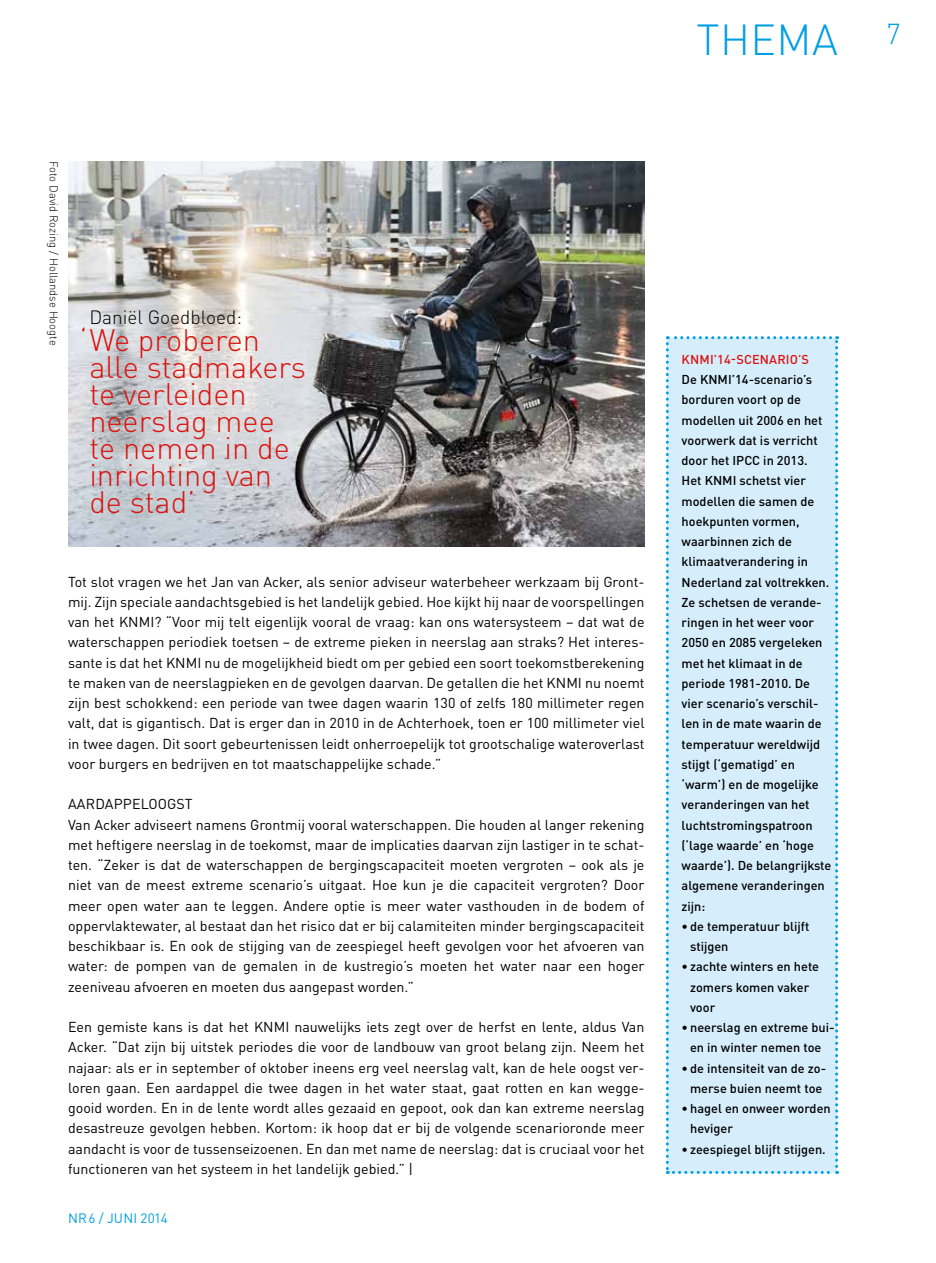
<style>
.page{position:relative;width:936px;height:1263px;background:#fff}
.page>*{position:absolute;margin:0;border:0;box-sizing:border-box;transform-origin:0 0}
.t1{font:300 42.9px "DIN Pro";letter-spacing:.01em;color:#009ee3}
.t2{font:300 30.75px/27px "DIN Pro";color:#db130e}
.t3{font:300 28.5px "DIN Pro";color:#009ee3}
.t4{font:300 19.05px "DIN Pro";color:#000}
.t5{font:14.25px/20.2px "DIN Pro";color:#000;text-align:justify}
.t6{font:13.5px "DIN Pro";letter-spacing:.01em;color:#009ee3}
.t7{font:500 12.75px/20.2px "DIN Pro";color:#000}
.t8{font:500 12.75px "DIN Pro";letter-spacing:.01em;color:#db130e}
.t9{font:300 11.25px "DIN Pro";color:#000}
</style>
<div class="page">
<img style="left:68px;top:162px;width:576px;height:384px">
<div style="left:665px;top:336px;width:173px;height:838px;background:#d6eefc"></div>
<h1 class="t1" style="left:696px;top:6px;width:143px">THEMA</h1>
<p class="t9" style="left:63px;top:161px;width:187px;rotate:90deg">Foto David Rozing / Hollandse Hoogte</p>
<h3 class="t4" style="left:89px;top:302px;width:154px">Daniël Goedbloed:</h3>
<h2 class="t2" style="left:89px;top:324px;width:218px;text-indent:-10px">‘We proberen alle stadmakers te verleiden neerslag mee te nemen in de inrichting van de stad’</h2>
<p class="t5" style="left:68px;top:570px;width:578px">Tot slot vragen we het Jan van Acker, als senior adviseur waterbeheer werkzaam bij Gront&shy;mij. Zijn speciale aandachtsgebied is het landelijk gebied. Hoe kijkt hij naar de voorspellingen van het KNMI? “Voor mij telt eigenlijk vooral de vraag: kan ons watersysteem – dat wat de waterschappen periodiek toetsen – de extreme pieken in neerslag aan straks? Het interes&shy;sante is dat het KNMI nu de mogelijkheid biedt om per gebied een soort toekomstberekening te maken van de neerslagpieken en de gevolgen daarvan. De getallen die het KNMI nu noemt zijn best schokkend: een periode van twee dagen waarin 130 of zelfs 180 millimeter regen valt, dat is gigantisch. Dat is erger dan in 2010 in de Achterhoek, toen er 100 millimeter viel in twee dagen. Dit soort gebeurtenissen leidt onherroepelijk tot grootschalige wateroverlast voor burgers en bedrijven en tot maatschappelijke schade.”</p>
<p class="t5" style="left:68px;top:793px;width:578px;text-align:left">AARDAPPELOOGST<br>Van Acker adviseert namens Grontmij vooral waterschappen. Die houden al langer rekening met heftigere neerslag in de toekomst, maar de implicaties daarvan zijn lastiger in te schat&shy;ten. “Zeker is dat de waterschappen de bergingscapaciteit moeten vergroten – ook als je niet van de meest extreme scenario’s uitgaat. Hoe kun je die capaciteit vergroten? Door meer open water aan te leggen. Andere optie is meer water vasthouden in de bodem of oppervlaktewater, al bestaat dan het risico dat er bij calamiteiten minder bergingscapaciteit beschikbaar is. En ook de stijging van de zeespiegel heeft gevolgen voor het afvoeren van water: de pompen van de gemalen in de kustregio’s moeten het water naar een hoger zeeniveau afvoeren en moeten dus aangepast worden.”</p>
<p class="t5" style="left:68px;top:1015px;width:578px">Een gemiste kans is dat het KNMI nauwelijks iets zegt over de herfst en lente, aldus Van Acker. “Dat zijn bij uitstek periodes die voor de landbouw van groot belang zijn. Neem het najaar: als er in september of oktober ineens erg veel neerslag valt, kan de hele oogst ver&shy;loren gaan. Een aardappel die twee dagen in het water staat, gaat rotten en kan wegge&shy;gooid worden. En in de lente wordt alles gezaaid en gepoot, ook dan kan extreme neerslag desastreuze gevolgen hebben. Kortom: ik hoop dat er bij de volgende scenarioronde meer aandacht is voor de tussenseizoenen. En dan met name de neerslag: dat is cruciaal voor het functioneren van het systeem in het landelijk gebied.” |</p>
<p class="t6" style="left:68px;top:1208px;width:101px">NR6 / JUNI 2014</p>
<p class="t8" style="left:681px;top:349px;width:129px">KNMI’14-SCENARIO’S</p>
<p class="t7" style="left:681px;top:368px;width:151px">De KNMI’14-scenario’s borduren voort op de modellen uit 2006 en het voorwerk dat is verricht door het IPCC in 2013.<br>Het KNMI schetst vier modellen die samen de hoekpunten vormen, waarbinnen zich de klimaatverandering in<br>Nederland zal voltrekken.<br>Ze schetsen de verande&shy;ringen in het weer voor<br>2050 en 2085 vergeleken met het klimaat in de periode 1981-2010. De vier scenario’s verschil&shy;len in de mate waarin de temperatuur wereldwijd stijgt (‘gematigd’ en ‘warm’) en de mogelijke veranderingen van het luchtstromingspatroon (‘lage waarde’ en ‘hoge waarde’). De belangrijkste algemene veranderingen zijn:</p>
<p class="t7" style="left:690px;top:915px;width:121px;text-indent:-9px">• de temperatuur blijft stijgen</p>
<p class="t7" style="left:690px;top:955px;width:130px;text-indent:-9px">• zachte winters en hete zomers komen vaker voor</p>
<p class="t7" style="left:681px;top:1016px;width:154px;text-align:center">• neerslag en extreme bui&shy;en in winter nemen toe</p>
<p class="t7" style="left:681px;top:1056px;width:146px;text-align:center">• de intensiteit van de zo&shy;merse buien neemt toe</p>
<p class="t7" style="left:690px;top:1097px;width:142px;text-indent:-9px">• hagel en onweer worden heviger</p>
<p class="t7" style="left:681px;top:1137px;width:146px">• zeespiegel blijft stijgen.</p>
<h3 class="t3" style="left:885px;top:12px;width:16px">7</h3>
</div>
